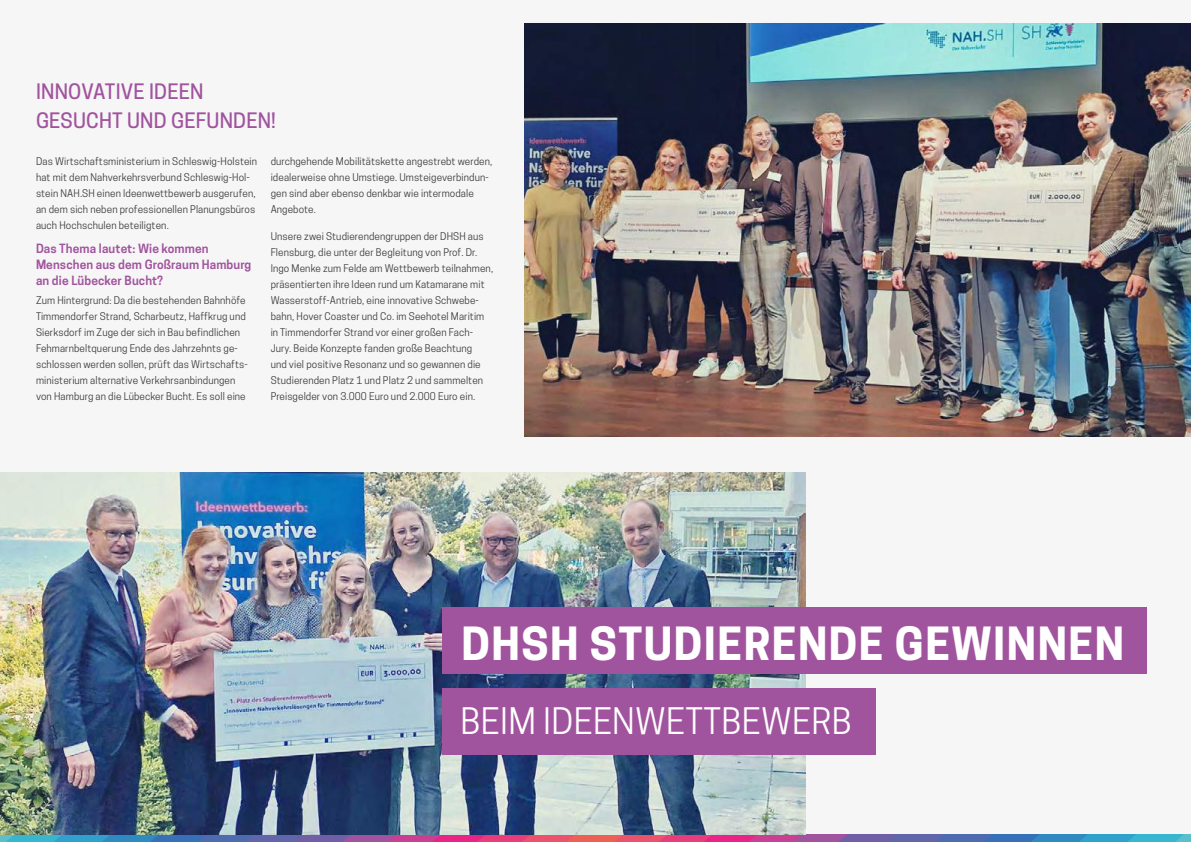
<style>
.page{position:relative;width:1191px;height:842px;background:#f6f6f6}
.page>*{position:absolute;margin:0;border:0;box-sizing:border-box;transform-origin:0 0}
.t1{font:700 43px "Cooper Hewitt";letter-spacing:.035em;color:#fff}
.t2{font:34.3px "Cooper Hewitt";letter-spacing:.01em;color:#fff}
.t3{font:500 20px/29px "Cooper Hewitt";letter-spacing:.01em;color:#a1549e}
.t4{font:600 12px/16px "Cooper Hewitt";letter-spacing:.01em;color:#a1549e}
.t5{font:10px/16px "Cooper Hewitt";letter-spacing:.01em;color:#3c3c3b}
</style>
<div class="page">
<svg style="left:0;top:835px;width:1191px;height:7px;background:#8268a2"></svg>
<img style="left:524px;top:24px;width:667px;height:413px">
<img style="left:0;top:472px;width:805px;height:363px">
<div style="left:442px;top:688px;width:434px;height:66px;background:#a1549e"></div>
<div style="left:442px;top:607px;width:705px;height:67px;background:#a1549e"></div>
<h3 class="t3" style="left:36px;top:77px;width:241px">INNOVATIVE IDEEN<br>GESUCHT UND GEFUNDEN!</h3>
<p class="t5" style="left:36px;top:153px;width:223px">Das Wirtschaftsministerium in Schleswig-Holstein hat mit dem Nahverkehrsverbund Schleswig-Hol&shy;stein NAH.SH einen Ideenwettbewerb ausgerufen, an dem sich neben professionellen Planungsbüros auch Hochschulen beteiligten.</p>
<p class="t4" style="left:36px;top:241px;width:217px">Das Thema lautet: Wie kommen<br>Menschen aus dem Großraum Hamburg an die Lübecker Bucht?</p>
<p class="t5" style="left:36px;top:292px;width:213px">Zum Hintergrund: Da die bestehenden Bahnhöfe Timmendorfer Strand, Scharbeutz, Haffkrug und Sierksdorf im Zuge der sich in Bau befindlichen Fehmarnbeltquerung Ende des Jahrzehnts ge&shy;schlossen werden sollen, prüft das Wirtschafts&shy;ministerium alternative Verkehrsanbindungen von Hamburg an die Lübecker Bucht. Es soll eine</p>
<p class="t5" style="left:271px;top:153px;width:223px">durchgehende Mobilitätskette angestrebt werden, idealerweise ohne Umstiege. Umsteigeverbindun&shy;gen sind aber ebenso denkbar wie intermodale Angebote.</p>
<p class="t5" style="left:271px;top:229px;width:224px">Unsere zwei Studierendengruppen der DHSH aus Flensburg, die unter der Begleitung von Prof. Dr.<br>Ingo Menke zum Felde am Wettbewerb teilnahmen, präsentierten ihre Ideen rund um Katamarane mit Wasserstoff-Antrieb, eine innovative Schwebe&shy;bahn, Hover Coaster und Co. im Seehotel Maritim in Timmendorfer Strand vor einer großen Fach-Jury. Beide Konzepte fanden große Beachtung<br>und viel positive Resonanz und so gewannen die Studierenden Platz 1 und Platz 2 und sammelten Preisgelder von 3.000 Euro und 2.000 Euro ein.</p>
<h1 class="t1" style="left:461px;top:618px;width:664px">DHSH STUDIERENDE GEWINNEN</h1>
<h2 class="t2" style="left:460px;top:701px;width:393px">BEIM IDEENWETTBEWERB</h2>
</div>
